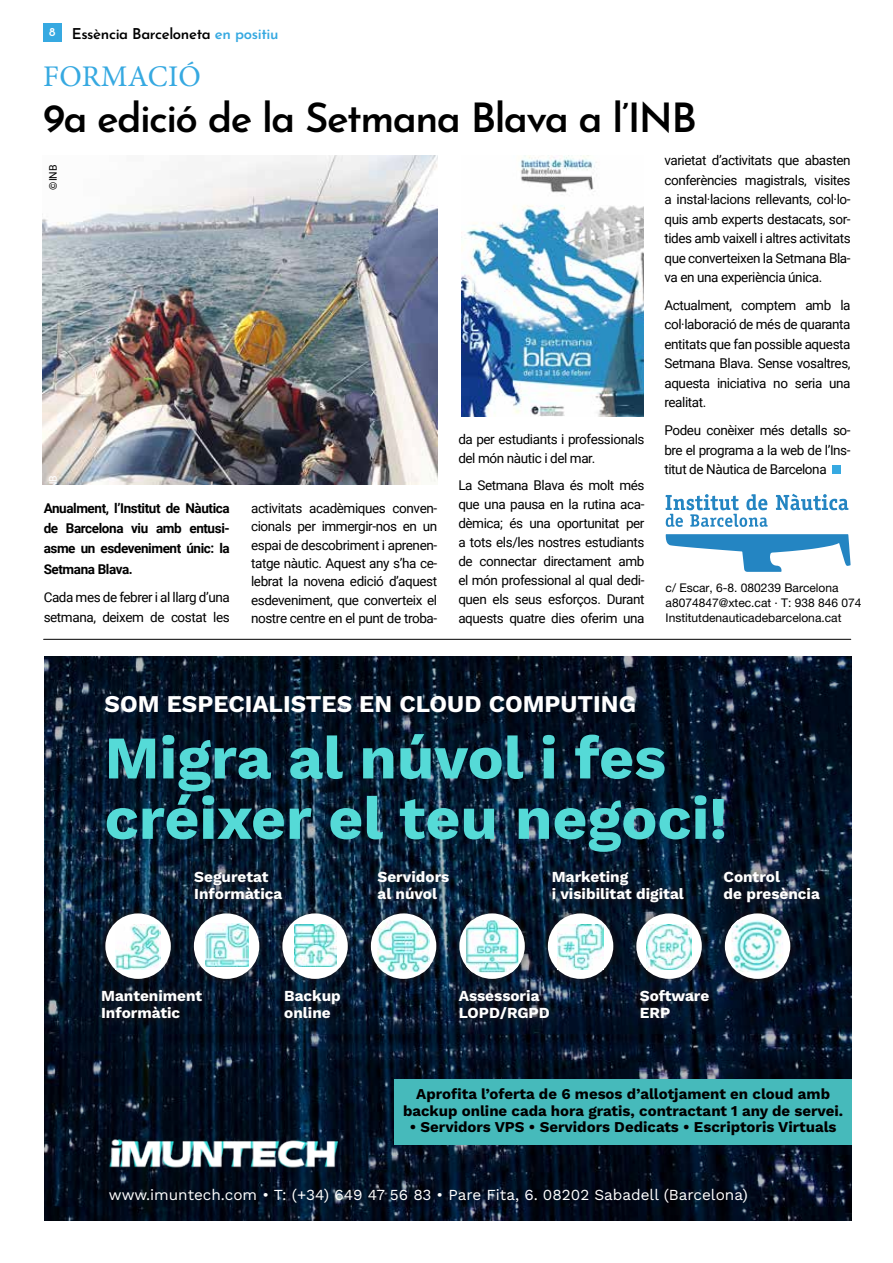
<style>
.page{position:relative;width:893px;height:1263px;background:#fff}
.page>*{position:absolute;margin:0;border:0;box-sizing:border-box;transform-origin:0 0}
.t1{font:700 60.45px/60.4px "Work Sans";color:#55dad7}
.t2{font:600 40.5px "Josefin Sans";letter-spacing:-.04em;color:#000}
.t3{font:30px "Minion Pro";letter-spacing:.01em;color:#36a9e1}
.t4{font:700 24px "Work Sans";color:#fff}
.t5{font:700 15.3px/17px "Work Sans";color:#fff}
.t6{font:15.3px "Work Sans";color:#fff}
.t7{font:700 15px/16.5px "Work Sans";color:#000;text-align:center}
.t8{font:600 15px "Josefin Sans";letter-spacing:-.025em;color:#000}
.t9{font:13.5px/19.5px "Roboto";letter-spacing:-.03em;color:#000;text-align:justify}
.t10{font:700 13.5px/20.2px "Roboto";letter-spacing:-.03em;color:#000;text-align:justify}
.t11{font:12px/15px "Helvetica Neue LT Pro";color:#000}
.t12{font:10.5px "Roboto";color:#fff}
.t13{font:10.5px "Roboto";color:#000}
.s1{color:#36a9e1}
</style>
<div class="page">
<img style="left:43px;top:155px;width:394px;height:330px">
<div style="left:832px;top:465px;width:9px;height:9px;background:#36a9e1"></div>
<svg style="left:666px;top:534px;width:185px;height:38px"></svg>
<svg style="left:665px;top:494px;width:103px;height:33px"></svg>
<svg style="left:776px;top:494px;width:72px;height:16px"></svg>
<hr style="left:44px;top:639px;width:807px;height:1px;background:#000">
<img style="left:44px;top:656px;width:808px;height:565px">
<div style="left:394px;top:1079px;width:458px;height:65px;background:#46babb"></div>
<div style="left:93px;top:981px;width:118px;height:47px;background:#231814;opacity:.75"></div>
<div style="left:276px;top:981px;width:73px;height:47px;background:#231814;opacity:.75"></div>
<div style="left:450px;top:981px;width:108px;height:47px;background:#231814;opacity:.75"></div>
<div style="left:632px;top:981px;width:86px;height:47px;background:#231814;opacity:.75"></div>
<div style="left:186px;top:862px;width:105px;height:47px;background:#231814;opacity:.75"></div>
<div style="left:369px;top:862px;width:89px;height:47px;background:#231814;opacity:.75"></div>
<div style="left:543px;top:862px;width:150px;height:50px;background:#231814;opacity:.75"></div>
<div style="left:715px;top:862px;width:114px;height:50px;background:#231814;opacity:.75"></div>
<div style="left:96px;top:904px;width:704px;height:84px;background:#231814;opacity:.75"></div>
<div style="left:105px;top:913px;width:66px;height:66px;background:#fff;border-radius:50%"></div>
<img style="left:115px;top:924px;width:46px;height:45px">
<div style="left:194px;top:913px;width:65px;height:66px;background:#fff;border-radius:50%"></div>
<img style="left:205px;top:923px;width:43px;height:43px">
<div style="left:282px;top:913px;width:66px;height:66px;background:#fff;border-radius:50%"></div>
<img style="left:294px;top:924px;width:42px;height:42px">
<div style="left:371px;top:913px;width:65px;height:66px;background:#fff;border-radius:50%"></div>
<img style="left:377px;top:920px;width:53px;height:52px">
<svg style="left:459px;top:913px;width:66px;height:66px"></svg>
<img style="left:466px;top:920px;width:52px;height:52px">
<div style="left:548px;top:913px;width:65px;height:66px;background:#fff;border-radius:50%"></div>
<img style="left:558px;top:924px;width:45px;height:45px">
<div style="left:636px;top:913px;width:66px;height:66px;background:#fff;border-radius:50%"></div>
<img style="left:646px;top:924px;width:46px;height:45px">
<div style="left:725px;top:913px;width:65px;height:66px;background:#fff;border-radius:50%"></div>
<img style="left:731px;top:920px;width:53px;height:52px">
<img style="left:55px;top:1063px;width:335px;height:158px">
<img style="left:462px;top:155px;width:181px;height:262px">
<div style="left:43px;top:23px;width:19px;height:19px;background:#36a9e1"></div>
<p class="t8" style="left:49px;top:22px;width:231px"><sup>8</sup> Essència Barceloneta <span class="s1">en positiu</span></p>
<h3 class="t3" style="left:43px;top:56px;width:159px">FORMACIÓ</h3>
<h2 class="t2" style="left:43px;top:88px;width:655px">9a edició de la Setmana Blava a l’INB</h2>
<p class="t13" style="left:46px;top:190px;width:27px;rotate:-90deg">©INB</p>
<p class="t12" style="left:46px;top:503px;width:29px;rotate:-90deg">© INB</p>
<p class="t10" style="left:44px;top:497px;width:188px">Anualment, l’Institut de Nàutica de Barcelona viu amb entusi&shy;asme un esdeveniment únic: la Setmana Blava.</p>
<p class="t9" style="left:44px;top:587px;width:188px;line-height:20.2px">Cada mes de febrer i al llarg d’una setmana, deixem de costat les</p>
<p class="t9" style="left:251px;top:498px;width:188px;line-height:18.3px">activitats acadèmiques conven&shy;cionals per immergir-nos en un espai de descobriment i aprenen&shy;tatge nàutic. Aquest any s’ha ce&shy;lebrat la novena edició d’aquest esdeveniment, que converteix el nostre centre en el punt de troba-</p>
<p class="t9" style="left:458px;top:429px;width:188px;line-height:18.9px">da per estudiants i professionals del món nàutic i del mar.</p>
<p class="t9" style="left:458px;top:475px;width:188px;line-height:18.9px">La Setmana Blava és molt més que una pausa en la rutina aca&shy;dèmica; és una oportunitat per a tots els/les nostres estudiants de connectar directament amb el món professional al qual dedi&shy;quen els seus esforços. Durant aquests quatre dies oferim una</p>
<p class="t9" style="left:664px;top:150px;width:188px">varietat d’activitats que abasten conferències magistrals, visites a instal·lacions rellevants, col·lo&shy;quis amb experts destacats, sor&shy;tides amb vaixell i altres activitats que converteixen la Setmana Bla&shy;va en una experiència única.</p>
<p class="t9" style="left:664px;top:295px;width:188px">Actualment, comptem amb la col·laboració de més de quaranta entitats que fan possible aquesta Setmana Blava. Sense vosaltres, aquesta iniciativa no seria una realitat.</p>
<p class="t9" style="left:664px;top:420px;width:188px">Podeu conèixer més detalls so&shy;bre el programa a la web de l’Ins&shy;titut de Nàutica de Barcelona</p>
<p class="t11" style="left:666px;top:580px;width:197px">c/ Escar, 6-8. 080239 Barcelona a8074847@xtec.cat · T: 938 846 074<br>Institutdenauticadebarcelona.cat</p>
<h3 class="t4" style="left:105px;top:686px;width:533px">SOM ESPECIALISTES EN CLOUD COMPUTING</h3>
<h1 class="t1" style="left:105px;top:725px;width:624px">Migra al núvol i fes créixer el teu negoci!</h1>
<p class="t5" style="left:194px;top:868px;width:90px">Seguretat<br>Informàtica</p>
<p class="t5" style="left:377px;top:868px;width:73px">Servidors al núvol</p>
<p class="t5" style="left:552px;top:868px;width:133px">Marketing<br>i visibilitat digital</p>
<p class="t5" style="left:724px;top:868px;width:98px">Control<br>de presència</p>
<p class="t5" style="left:101px;top:987px;width:103px">Manteniment<br>Informàtic</p>
<p class="t5" style="left:284px;top:986px;width:58px">Backup online</p>
<p class="t5" style="left:459px;top:987px;width:93px">Assessoria<br>LOPD/RGPD</p>
<p class="t5" style="left:640px;top:986px;width:71px">Software<br>ERP</p>
<p class="t7" style="left:403px;top:1085px;width:442px">Aprofita l’oferta de 6 mesos d’allotjament en cloud amb backup online cada hora gratis, contractant 1 any de servei.</p>
<p class="t7" style="left:410px;top:1118px;width:428px">• Servidors VPS • Servidors Dedicats • Escriptoris Virtuals</p>
<p class="t6" style="left:109px;top:1183px;width:641px">www.imuntech.com • T: (+34) 649 47 56 83 • Pare Fita, 6. 08202 Sabadell (Barcelona)</p>
</div>
